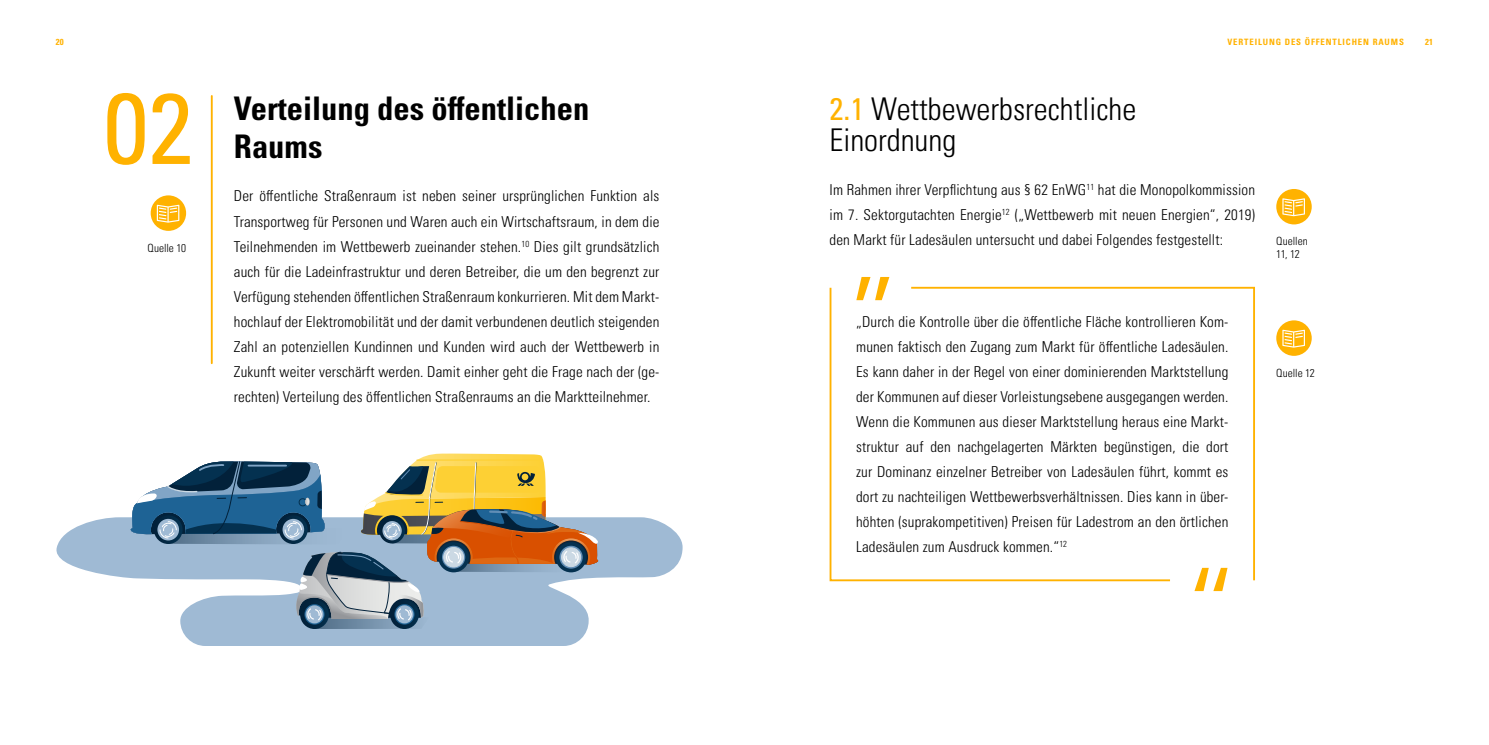
<style>
.page{position:relative;width:1489px;height:745px;background:#fff}
.page>*{position:absolute;margin:0;border:0;box-sizing:border-box;transform-origin:0 0}
.t1{font:condensed 100px "Univers LT Pro";color:#ffb200}
.t2{font:700 condensed 32.5px/37.5px "Univers LT Pro";color:#000}
.t3{font:300 condensed 31.25px/31.2px "Univers LT Pro";color:#000}
.t4{font:300 condensed 15px/25px "Univers LT Pro";letter-spacing:.01em;color:#000;text-align:justify}
.t5{font:300 condensed 11.25px/12.5px "Univers LT Pro";color:#000}
.t6{font:700 condensed 8.75px "Univers LT Pro";letter-spacing:.1em;color:#ffb200}
.s1{font-weight:400;color:#ffb200}
</style>
<div class="page">
<hr style="left:211px;top:96px;width:2px;height:267px;background:#ffb200">
<svg style="left:829px;top:287px;width:80px;height:295px"></svg>
<svg style="left:909px;top:286px;width:346px;height:296px"></svg>
<svg style="left:856px;top:277px;width:33px;height:23px"></svg>
<svg style="left:1194px;top:567px;width:33px;height:23px"></svg>
<div style="left:151px;top:195px;width:35px;height:36px;background:#ffb200;border-radius:50%"></div>
<svg style="left:157px;top:204px;width:22px;height:18px"></svg>
<div style="left:1276px;top:189px;width:35px;height:35px;background:#ffb200;border-radius:50%"></div>
<svg style="left:1282px;top:198px;width:22px;height:18px"></svg>
<div style="left:1276px;top:320px;width:35px;height:35px;background:#ffb200;border-radius:50%"></div>
<svg style="left:1282px;top:329px;width:22px;height:18px"></svg>
<svg style="left:56px;top:517px;width:626px;height:128px;fill:#9fbad4"></svg>
<svg style="left:129px;top:453px;width:470px;height:175px"></svg>
<p class="t6" style="left:56px;top:37px;width:9px">20</p>
<p class="t6" style="left:1227px;top:37px;width:177px">Verteilung des öffentlichen Raums</p>
<p class="t6" style="left:1424px;top:37px;width:9px">21</p>
<h1 class="t1" style="left:104px;top:65px;width:90px">02</h1>
<h2 class="t2" style="left:234px;top:89px;width:357px">Verteilung des öffentlichen<br>Raums</h2>
<p class="t4" style="left:234px;top:183px;width:427px">Der öffentliche Straßenraum ist neben seiner ursprünglichen Funktion als Transportweg für Personen und Waren auch ein Wirtschaftsraum, in dem die Teilnehmenden im Wettbewerb zueinander stehen.<sup>10</sup> Dies gilt grundsätzlich auch für die Ladeinfrastruktur und deren Betreiber, die um den begrenzt zur Verfügung stehenden öffentlichen Straßenraum konkurrieren. Mit dem Markt&shy;hochlauf der Elektromobilität und der damit verbundenen deutlich steigenden Zahl an potenziellen Kundinnen und Kunden wird auch der Wettbewerb in Zukunft weiter verschärft werden. Damit einher geht die Frage nach der (ge&shy;rechten) Verteilung des öffentlichen Straßenraums an die Marktteilnehmer.</p>
<h3 class="t3" style="left:829px;top:92px;width:308px"><span class="s1">2.1</span> Wettbewerbsrechtliche<br>Einordnung</h3>
<p class="t4" style="left:829px;top:176px;width:427px">Im Rahmen ihrer Verpflichtung aus § 62 EnWG<sup>11</sup> hat die Monopolkommission im 7. Sektorgutachten Energie<sup>12</sup> („Wettbewerb mit neuen Energien“, 2019) den Markt für Ladesäulen untersucht und dabei Folgendes festgestellt:</p>
<p class="t5" style="left:147px;top:240px;width:40px">Quelle 10</p>
<p class="t5" style="left:1276px;top:234px;width:33px">Quellen<br>11, 12</p>
<p class="t4" style="left:856px;top:308px;width:374px">„Durch die Kontrolle über die öffentliche Fläche kontrollieren Kom&shy;munen faktisch den Zugang zum Markt für öffentliche Ladesäulen.<br>Es kann daher in der Regel von einer dominierenden Marktstellung der Kommunen auf dieser Vorleistungsebene ausgegangen werden.<br>Wenn die Kommunen aus dieser Marktstellung heraus eine Markt&shy;struktur auf den nachgelagerten Märkten begünstigen, die dort zur Dominanz einzelner Betreiber von Ladesäulen führt, kommt es dort zu nachteiligen Wettbewerbsverhältnissen. Dies kann in über&shy;höhten (suprakompetitiven) Preisen für Ladestrom an den örtlichen Ladesäulen zum Ausdruck kommen.“<sup>12</sup></p>
<p class="t5" style="left:1276px;top:365px;width:40px">Quelle 12</p>
</div>
